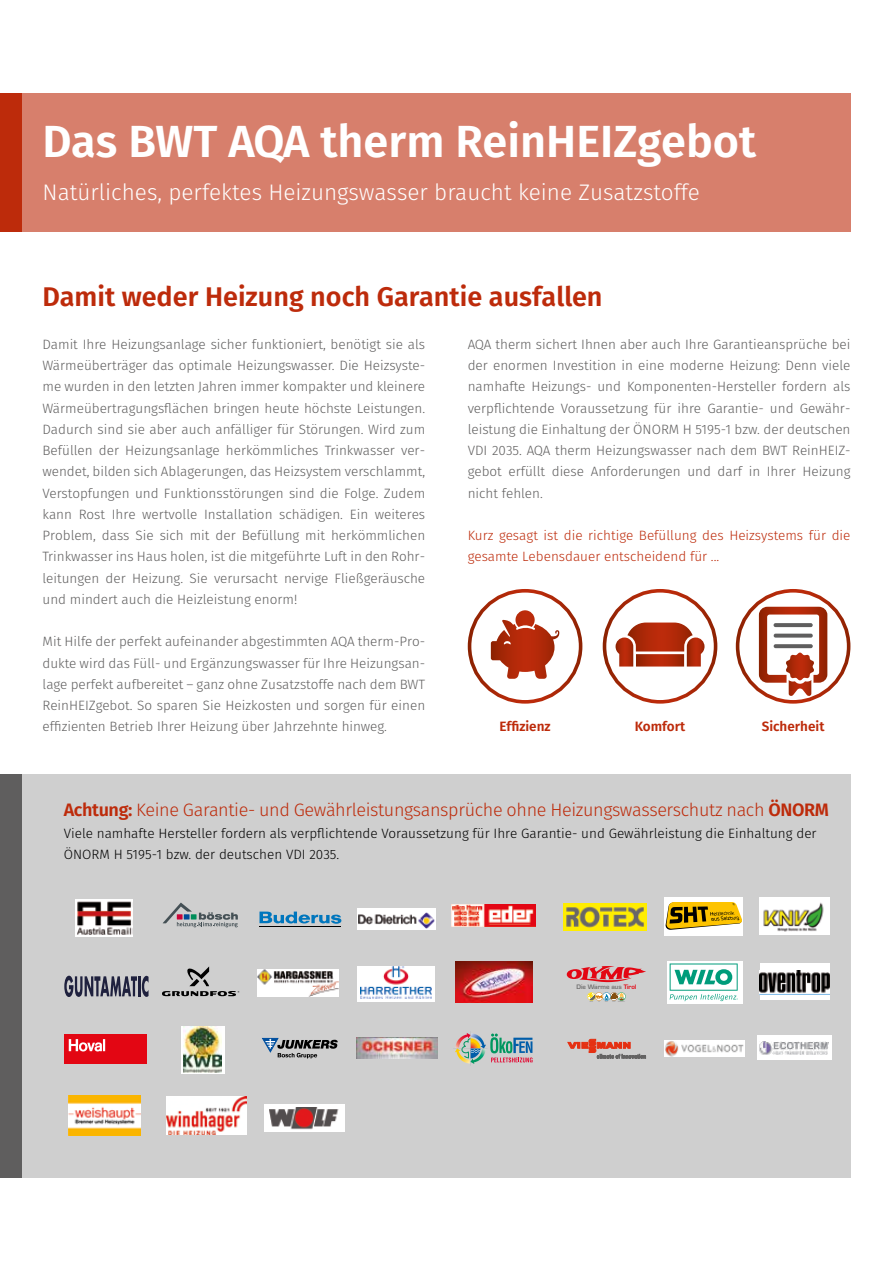
<style>
.page{position:relative;width:893px;height:1263px;background:#fff}
.page>*{position:absolute;margin:0;border:0;box-sizing:border-box;transform-origin:0 0}
.t1{font:600 45px "Fira Sans";color:#fff}
.t2{font:600 27px "Fira Sans";color:#bd2b0b}
.t3{font:300 22.5px "Fira Sans";color:#fff}
.t4{font:300 18px "Fira Sans";letter-spacing:-.02em;color:#bd2b0b}
.t5{font:300 13.5px/21.3px "Fira Sans";color:#5f5e5e;text-align:justify}
.t6{font:300 13.5px/21.3px "Fira Sans";color:#000}
.t7{font:300 13.5px/21.3px "Fira Sans";color:#bd2b0b}
.t8{font:600 13.5px "Fira Sans";color:#bd2b0b}
.t9{font:600 6px "Eurostile";letter-spacing:-.01em;color:#706f6f}
.s1{font-weight:600}
.s2{color:#e30613}
</style>
<div class="page">
<div style="left:21px;top:94px;width:829px;height:138px;background:#d77f6c"></div>
<div style="left:0;top:94px;width:21px;height:138px;background:#bd2b0b"></div>
<div style="left:468px;top:589px;width:114px;height:115px;border:4px solid #fff;border-radius:50%"></div>
<svg style="left:491px;top:610px;width:68px;height:69px"></svg>
<div style="left:603px;top:589px;width:114px;height:115px;border:4px solid #fff;border-radius:50%"></div>
<svg style="left:616px;top:622px;width:88px;height:44px"></svg>
<svg style="left:738px;top:591px;width:111px;height:111px"></svg>
<div style="left:736px;top:589px;width:114px;height:115px;border:4px solid #fff;border-radius:50%"></div>
<svg style="left:759px;top:607px;width:68px;height:90px"></svg>
<div style="left:0;top:774px;width:850px;height:404px;background:#cfcfcf"></div>
<img style="left:75px;top:900px;width:58px;height:37px">
<svg style="left:259px;top:911px;width:82px;height:13px"></svg>
<hr style="left:259px;top:926px;width:82px;height:1px;background:#000">
<div style="left:357px;top:908px;width:79px;height:22px;background:#fff"></div>
<img style="left:358px;top:912px;width:76px;height:17px">
<img style="left:451px;top:904px;width:84px;height:23px">
<svg style="left:64px;top:976px;width:85px;height:21px"></svg>
<svg style="left:162px;top:966px;width:77px;height:30px"></svg>
<img style="left:257px;top:970px;width:82px;height:26px">
<svg style="left:357px;top:966px;width:77px;height:35px"></svg>
<img style="left:361px;top:966px;width:70px;height:32px">
<div style="left:64px;top:1034px;width:82px;height:29px;background:#e30613"></div>
<svg style="left:69px;top:1039px;width:36px;height:12px"></svg>
<svg style="left:181px;top:1026px;width:43px;height:47px"></svg>
<img style="left:184px;top:1026px;width:38px;height:47px">
<svg style="left:262px;top:1038px;width:76px;height:20px"></svg>
<img style="left:357px;top:1037px;width:80px;height:21px">
<hr style="left:470px;top:1031px;width:1px;height:35px;background:#a9aeb1">
<hr style="left:453px;top:1048px;width:35px;height:1px;background:#a9aeb1">
<svg style="left:455px;top:1033px;width:78px;height:31px"></svg>
<svg style="left:566px;top:966px;width:80px;height:16px"></svg>
<svg style="left:587px;top:992px;width:39px;height:9px"></svg>
<img style="left:563px;top:904px;width:83px;height:27px">
<div style="left:665px;top:897px;width:78px;height:38px;background:#fff"></div>
<svg style="left:665px;top:902px;width:77px;height:28px"></svg>
<svg style="left:568px;top:1039px;width:78px;height:19px"></svg>
<img style="left:664px;top:1041px;width:80px;height:15px">
<div style="left:667px;top:961px;width:75px;height:42px;background:#fff"></div>
<svg style="left:670px;top:963px;width:68px;height:38px"></svg>
<img style="left:166px;top:1097px;width:81px;height:38px">
<div style="left:264px;top:1104px;width:80px;height:28px;background:#fff"></div>
<img style="left:269px;top:1107px;width:70px;height:23px">
<img style="left:760px;top:898px;width:69px;height:36px">
<img style="left:455px;top:962px;width:78px;height:41px">
<svg style="left:163px;top:903px;width:75px;height:24px"></svg>
<img style="left:68px;top:1096px;width:72px;height:40px">
<div style="left:760px;top:963px;width:69px;height:36px;background:#fff"></div>
<img style="left:760px;top:971px;width:69px;height:24px">
<div style="left:757px;top:1036px;width:75px;height:24px;background:#fff"></div>
<img style="left:759px;top:1041px;width:70px;height:13px">
<div style="left:0;top:774px;width:21px;height:404px;background:#5f5e5e"></div>
<h1 class="t1" style="left:43px;top:105px;width:715px">Das BWT AQA therm ReinHEIZgebot</h1>
<h3 class="t3" style="left:43px;top:176px;width:659px">Natürliches, perfektes Heizungswasser braucht keine Zusatzstoffe</h3>
<h2 class="t2" style="left:43px;top:275px;width:562px">Damit weder Heizung noch Garantie ausfallen</h2>
<p class="t5" style="left:43px;top:333px;width:384px">Damit Ihre Heizungsanlage sicher funktioniert, benötigt sie als Wärmeüberträger das optimale Heizungswasser. Die Heizsyste&shy;me wurden in den letzten Jahren immer kompakter und kleinere Wärmeübertragungsflächen bringen heute höchste Leistungen.<br>Dadurch sind sie aber auch anfälliger für Störungen. Wird zum Befüllen der Heizungsanlage herkömmliches Trinkwasser ver&shy;wendet, bilden sich Ablagerungen, das Heizsystem verschlammt, Verstopfungen und Funktionsstörungen sind die Folge. Zudem kann Rost Ihre wertvolle Installation schädigen. Ein weiteres Problem, dass Sie sich mit der Befüllung mit herkömmlichen Trinkwasser ins Haus holen, ist die mitgeführte Luft in den Rohr&shy;leitungen der Heizung. Sie verursacht nervige Fließgeräusche und mindert auch die Heizleistung enorm!</p>
<p class="t5" style="left:43px;top:631px;width:384px">Mit Hilfe der perfekt aufeinander abgestimmten AQA therm-Pro&shy;dukte wird das Füll- und Ergänzungswasser für Ihre Heizungsan&shy;lage perfekt aufbereitet – ganz ohne Zusatzstoffe nach dem BWT ReinHEIZgebot. So sparen Sie Heizkosten und sorgen für einen effizienten Betrieb Ihrer Heizung über Jahrzehnte hinweg.</p>
<p class="t5" style="left:468px;top:333px;width:384px">AQA therm sichert Ihnen aber auch Ihre Garantieansprüche bei der enormen Investition in eine moderne Heizung: Denn viele namhafte Heizungs- und Komponenten-Hersteller fordern als verpflichtende Voraussetzung für ihre Garantie- und Gewähr&shy;leistung die Einhaltung der ÖNORM H 5195-1 bzw. der deutschen VDI 2035. AQA therm Heizungswasser nach dem BWT ReinHEIZ&shy;gebot erfüllt diese Anforderungen und darf in Ihrer Heizung nicht fehlen.</p>
<p class="t7" style="left:468px;top:525px;width:384px">Kurz gesagt ist die richtige Befüllung des Heizsystems für die gesamte Lebensdauer entscheidend für ...</p>
<p class="t8" style="left:499px;top:716px;width:53px">Effizienz</p>
<p class="t8" style="left:635px;top:716px;width:52px">Komfort</p>
<p class="t8" style="left:762px;top:716px;width:64px">Sicherheit</p>
<h3 class="t4" style="left:64px;top:797px;width:767px"><span class="s1">Achtung:</span> Keine Garantie- und Gewährleistungsansprüche ohne Heizungswasserschutz nach <span class="s1">ÖNORM</span></h3>
<p class="t6" style="left:64px;top:822px;width:754px">Viele namhafte Hersteller fordern als verpflichtende Voraussetzung für Ihre Garantie- und Gewährleistung die Einhaltung der<br>ÖNORM H 5195-1 bzw. der deutschen VDI 2035.</p>
<p class="t9" style="left:576px;top:983px;width:61px">Die Wärme aus <span class="s2">Tirol</span></p>
</div>
